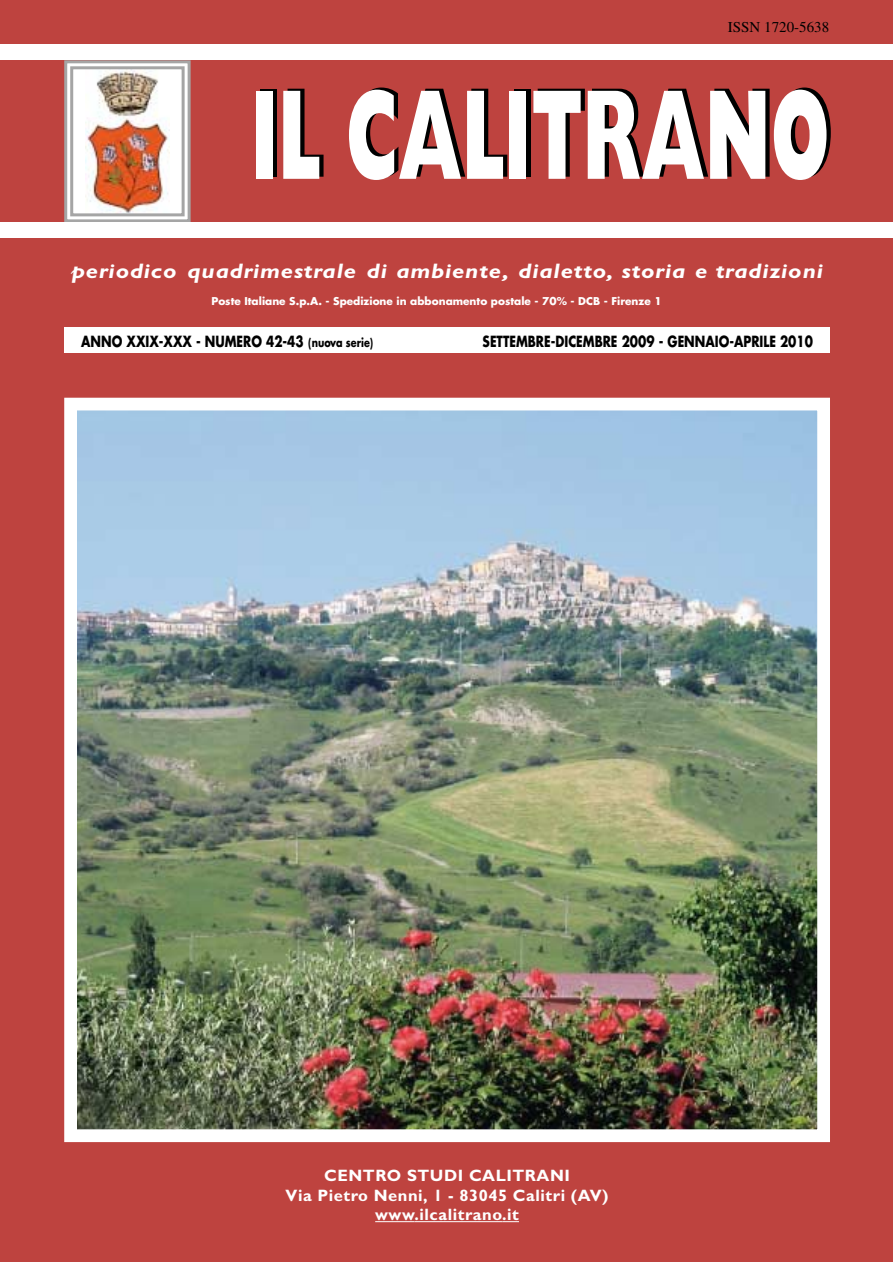
<style>
.page{position:relative;width:893px;height:1262px;background:#fff}
.page>*{position:absolute;margin:0;border:0;box-sizing:border-box;transform-origin:0 0}
.t1{font:800 129px "Gill Sans Std";color:#fff;scale:.55 1}
.t2{font:italic 700 21px "Gill Sans Std";letter-spacing:.03em;color:#fff;scale:1.15 1}
.t3{font:700 16.5px/19.5px "Gill Sans Std";letter-spacing:.035em;color:#fff;text-align:center}
.t4{font:700 15px "Futura Std";color:#000;scale:.8 1}
.t5{font:15px "Times LT Std";color:#000}
.t6{font:700 10.5px "Futura Std";color:#fff}
.s1{font-size:12px}
</style>
<div class="page">
<div style="left:0;top:0;width:892px;height:1261px;background:#be433f"></div>
<img style="left:64px;top:60px;width:127px;height:162px">
<img style="left:78px;top:412px;width:738px;height:716px">
<div style="left:64px;top:398px;width:766px;height:744px;border:13px solid #fff"></div>
<div style="left:64px;top:327px;width:766px;height:26px;background:#fff"></div>
<hr style="left:375px;top:1221px;width:39px;height:1px;background:#fff">
<hr style="left:414px;top:1221px;width:88px;height:1px;background:#fff">
<svg style="left:502px;top:1221px;width:17px;height:1px"></svg>
<div style="left:0;top:45px;width:892px;height:15px;background:#fff"></div>
<div style="left:0;top:222px;width:892px;height:16px;background:#fff"></div>
<p class="t5" style="left:727px;top:20px;width:103px">ISSN 1720-5638</p>
<h1 class="t1" style="left:251px;top:87px;width:1054px">IL CALITRANO</h1>
<h2 class="t2" style="left:71px;top:263px;width:655px">periodico quadrimestrale di ambiente, dialetto, storia e tradizioni</h2>
<p class="t6" style="left:211px;top:296px;width:451px">Poste Italiane S.p.A. - Spedizione in abbonamento postale - 70% - DCB - Firenze 1</p>
<p class="t4" style="left:81px;top:334px;width:366px">ANNO XXIX-XXX - NUMERO 42-43 <span class="s1">(nuova serie)</span></p>
<p class="t4" style="left:482px;top:334px;width:414px">SETTEMBRE-DICEMBRE 2009 - GENNAIO-APRILE 2010</p>
<p class="t3" style="left:285px;top:1167px;width:324px">CENTRO STUDI CALITRANI<br>Via Pietro Nenni, 1 - 83045 Calitri (AV) www.ilcalitrano.it</p>
</div>
